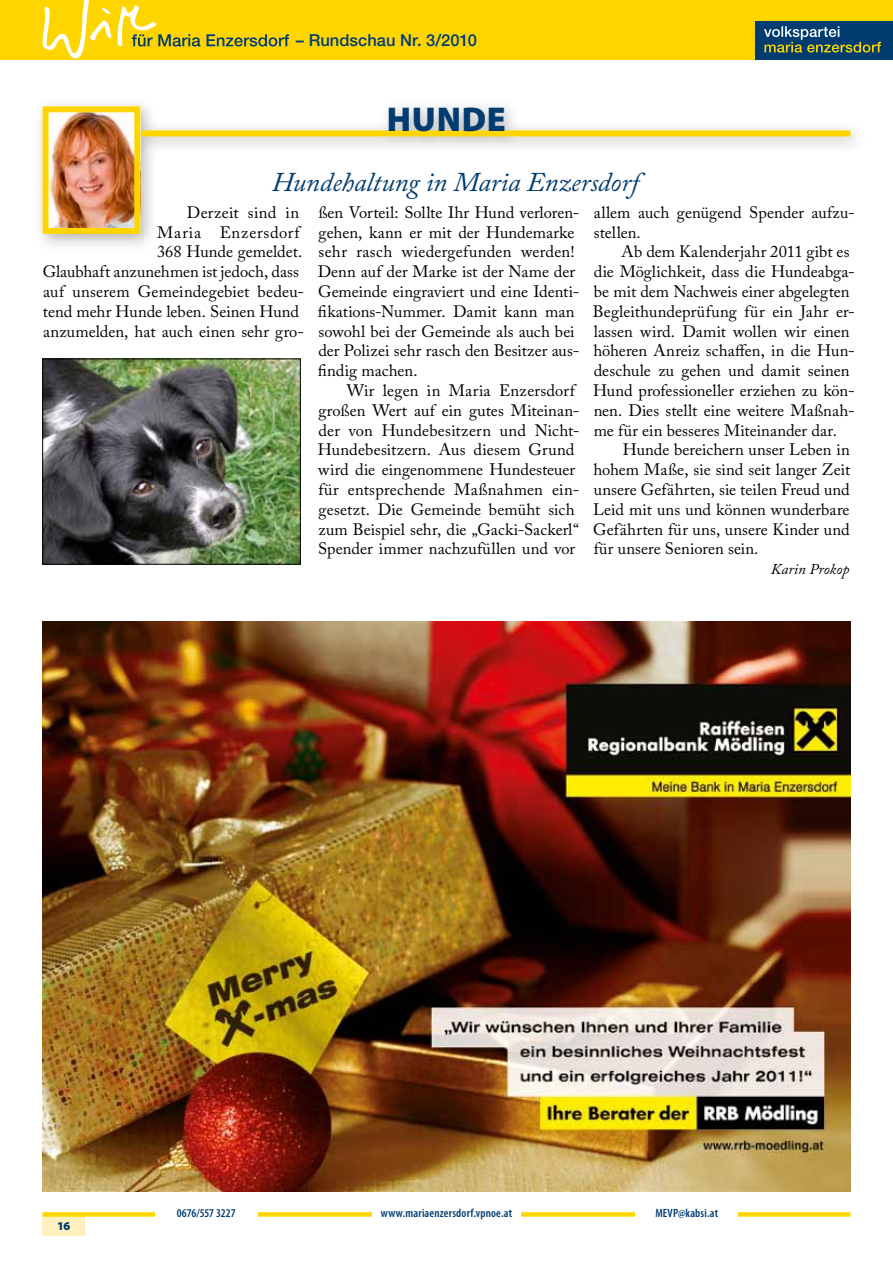
<style>
.page{position:relative;width:893px;height:1263px;background:#fff}
.page>*{position:absolute;margin:0;border:0;box-sizing:border-box;transform-origin:0 0}
.t1{font:900 34.5px "Myriad Pro";color:#003c70}
.t2{font:italic 27px "Adobe Caslon Pro";letter-spacing:-.005em;color:#003c70}
.t3{font:16.5px/19.8px "Adobe Caslon Pro";letter-spacing:.005em;color:#000}
.t4{font:500 16.5px "Helvetica Neue";letter-spacing:.005em;color:#003c70}
.t5{font:16.5px "Adobe Caslon Pro";letter-spacing:.045em;color:#000}
.t6{font:italic 15px "Adobe Caslon Pro";letter-spacing:.01em;color:#000}
.t7{font:600 condensed 12px "Myriad Pro";letter-spacing:.015em;color:#003c70}
.t8{font:600 condensed 12px "Myriad Pro";letter-spacing:-.01em;color:#003c70}
.t9{font:900 12px "Myriad Pro";color:#003c70}
</style>
<div class="page">
<div style="left:0;top:0;width:893px;height:59px;background:#ffd500"></div>
<div style="left:755px;top:21px;width:138px;height:38px;background:#003c70"></div>
<svg style="left:764px;top:26px;width:117px;height:27px"></svg>
<svg style="left:41px;top:0;width:248px;height:60px"></svg>
<div style="left:43px;top:1214px;width:42px;height:21px;background:#fff1be"></div>
<div style="left:43px;top:1212px;width:807px;height:5px;background:#ffd500"></div>
<div style="left:636px;top:1203px;width:102px;height:20px;background:#fff"></div>
<div style="left:155px;top:1203px;width:102px;height:20px;background:#fff"></div>
<div style="left:372px;top:1203px;width:149px;height:20px;background:#fff"></div>
<div style="left:32px;top:97px;width:836px;height:155px;background:#000;opacity:.3"></div>
<div style="left:43px;top:130px;width:807px;height:6px;background:#ffd500"></div>
<img style="left:50px;top:113px;width:83px;height:114px">
<div style="left:43px;top:106px;width:97px;height:128px;border:6px solid #ffd500"></div>
<img style="left:43px;top:621px;width:807px;height:570px">
<img style="left:45px;top:361px;width:253px;height:201px">
<div style="left:43px;top:359px;width:257px;height:205px;border:1px solid #000"></div>
<p class="t4" style="left:296px;top:31px;width:183px">– Rundschau Nr. 3/2010</p>
<h1 class="t1" style="left:387px;top:96px;width:121px">HUNDE</h1>
<h2 class="t2" style="left:272px;top:166px;width:368px">Hundehaltung in Maria Enzersdorf</h2>
<p class="t3" style="left:187px;top:202px;width:114px">Derzeit sind in</p>
<p class="t5" style="left:157px;top:222px;width:144px">Maria Enzersdorf</p>
<p class="t3" style="left:157px;top:242px;width:147px">368 Hunde gemeldet.</p>
<p class="t3" style="left:43px;top:262px;width:258px">Glaubhaft anzunehmen ist jedoch, dass</p>
<p class="t3" style="left:43px;top:281px;width:262px">auf unserem Gemeindegebiet bedeu-</p>
<p class="t3" style="left:43px;top:301px;width:258px">tend mehr Hunde leben. Seinen Hund</p>
<p class="t3" style="left:43px;top:321px;width:262px">anzumelden, hat auch einen sehr gro-</p>
<p class="t3" style="left:318px;top:202px;width:263px">ßen Vorteil: Sollte Ihr Hund verloren&shy;gehen, kann er mit der Hundemarke sehr rasch wiedergefunden werden!<br>Denn auf der Marke ist der Name der Gemeinde eingraviert und eine Identi&shy;fikations-Nummer. Damit kann man sowohl bei der Gemeinde als auch bei der Polizei sehr rasch den Besitzer aus&shy;findig machen.</p>
<p class="t3" style="left:318px;top:380px;width:263px;text-indent:29px">Wir legen in Maria Enzersdorf großen Wert auf ein gutes Miteinan&shy;der von Hundebesitzern und Nicht-Hundebesitzern. Aus diesem Grund wird die eingenommene Hundesteuer für entsprechende Maßnahmen ein&shy;gesetzt. Die Gemeinde bemüht sich zum Beispiel sehr, die „Gacki-Sackerl“ Spender immer nachzufüllen und vor</p>
<p class="t3" style="left:594px;top:202px;width:262px">allem auch genügend Spender aufzu&shy;stellen.</p>
<p class="t3" style="left:593px;top:242px;width:263px;text-indent:29px">Ab dem Kalenderjahr 2011 gibt es die Möglichkeit, dass die Hundeabga&shy;be mit dem Nachweis einer abgelegten Begleithundeprüfung für ein Jahr er&shy;lassen wird. Damit wollen wir einen höheren Anreiz schaffen, in die Hun&shy;deschule zu gehen und damit seinen Hund professioneller erziehen zu kön&shy;nen. Dies stellt eine weitere Maßnah&shy;me für ein besseres Miteinander dar.</p>
<p class="t3" style="left:593px;top:440px;width:259px;text-align:justify;text-indent:30px">Hunde bereichern unser Leben in hohem Maße, sie sind seit langer Zeit unsere Gefährten, sie teilen Freud und Leid mit uns und können wunderbare Gefährten für uns, unsere Kinder und für unsere Senioren sein.</p>
<p class="t6" style="left:771px;top:560px;width:80px">Karin Prokop</p>
<p class="t9" style="left:57px;top:1218px;width:15px">16</p>
<p class="t8" style="left:177px;top:1206px;width:60px">0676/557 3227</p>
<p class="t7" style="left:381px;top:1206px;width:133px">www.mariaenzersdorf.vpnoe.at</p>
<p class="t7" style="left:655px;top:1206px;width:64px">MEVP@kabsi.at</p>
</div>
